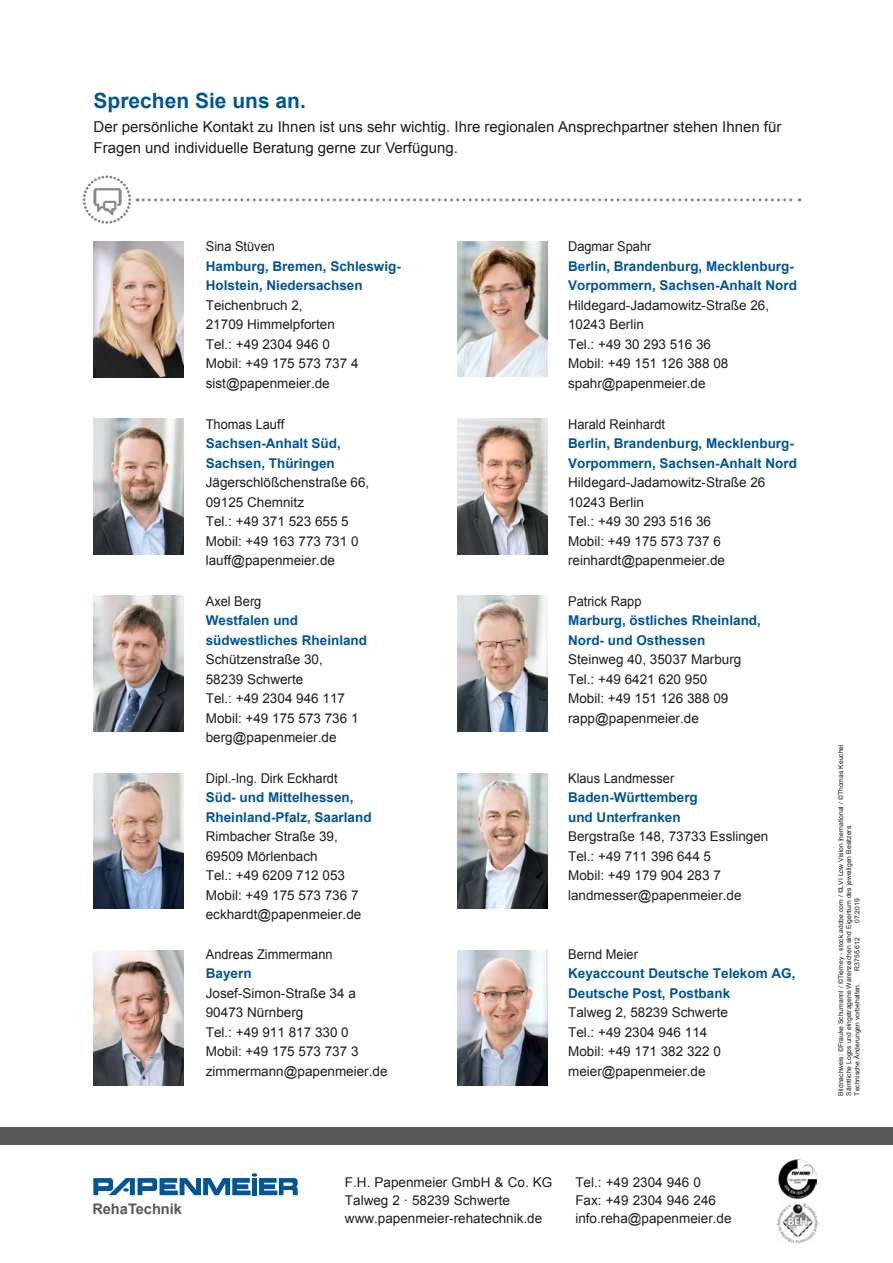
<style>
.page{position:relative;width:893px;height:1263px;background:#fff}
.page>*{position:absolute;margin:0;border:0;box-sizing:border-box;transform-origin:0 0}
.Headline_Versalien{font:700 21px "Arial";color:#005597}
.Fließtext{font:15px/21px "Arial";color:#1d1d1b}
.t1{font:700 14.55px "Arial";color:#575756}
.t2{font:13.5px/18px "Arial";color:#1d1d1b}
.t3{font:700 13.5px/19.5px "Arial";color:#005597}
.t4{font:13.5px "Arial";color:#1d1d1b;scale:.95 1}
.Body{font:6.75px "Arial";color:#1d1d1b}
</style>
<div class="page">
<img style="left:778px;top:1160px;width:39px;height:38px">
<img style="left:777px;top:1203px;width:42px;height:41px">
<div style="left:0;top:1127px;width:893px;height:17px;background:#575756"></div>
<svg style="left:93px;top:1173px;width:205px;height:22px"></svg>
<svg style="left:83px;top:176px;width:48px;height:48px"></svg>
<img style="left:87px;top:181px;width:41px;height:41px">
<img style="left:94px;top:242px;width:90px;height:135px">
<img style="left:94px;top:419px;width:90px;height:135px">
<img style="left:94px;top:596px;width:90px;height:135px">
<img style="left:94px;top:773px;width:90px;height:135px">
<img style="left:94px;top:950px;width:90px;height:135px">
<img style="left:457px;top:241px;width:90px;height:136px">
<img style="left:457px;top:419px;width:90px;height:135px">
<img style="left:457px;top:596px;width:90px;height:135px">
<img style="left:457px;top:773px;width:90px;height:135px">
<img style="left:457px;top:950px;width:90px;height:135px">
<svg style="left:137px;top:198px;width:663px;height:3px"></svg>
<h2 class="Headline_Versalien" style="left:94px;top:87px;width:214px">Sprechen Sie uns an.</h2>
<p class="Fließtext" style="left:94px;top:116px;width:689px">Der persönliche Kontakt zu Ihnen ist uns sehr wichtig. Ihre regionalen Ansprechpartner stehen Ihnen für<br>Fragen und individuelle Beratung gerne zur Verfügung.</p>
<p class="t4" style="left:206px;top:238px;width:74px">Sina Stüven</p>
<p class="t3" style="left:206px;top:257px;width:197px">Hamburg, Bremen, Schleswig-<br>Holstein, Niedersachsen</p>
<p class="t2" style="left:206px;top:296px;width:98px">Teichenbruch 2,</p>
<p class="t2" style="left:206px;top:316px;width:131px">21709 Himmelpforten</p>
<p class="t2" style="left:206px;top:335px;width:126px">Tel.: +49 2304 946 0</p>
<p class="t2" style="left:206px;top:355px;width:154px">Mobil: +49 175 573 737 4</p>
<p class="t2" style="left:206px;top:374px;width:125px">sist@papenmeier.de</p>
<p class="t4" style="left:206px;top:415px;width:84px">Thomas Lauff</p>
<p class="t3" style="left:206px;top:434px;width:137px">Sachsen-Anhalt Süd,<br>Sachsen, Thüringen</p>
<p class="t2" style="left:206px;top:474px;width:165px">Jägerschlößchenstraße 66,</p>
<p class="t2" style="left:206px;top:493px;width:100px">09125 Chemnitz</p>
<p class="t2" style="left:206px;top:513px;width:144px">Tel.: +49 371 523 655 5</p>
<p class="t2" style="left:206px;top:532px;width:154px">Mobil: +49 163 773 731 0</p>
<p class="t2" style="left:206px;top:552px;width:131px">lauff@papenmeier.de</p>
<p class="t4" style="left:206px;top:592px;width:60px">Axel Berg</p>
<p class="t3" style="left:206px;top:611px;width:163px">Westfalen und südwestliches Rheinland</p>
<p class="t2" style="left:206px;top:651px;width:119px">Schützenstraße 30,</p>
<p class="t2" style="left:206px;top:670px;width:99px">58239 Schwerte</p>
<p class="t2" style="left:206px;top:690px;width:141px">Tel.: +49 2304 946 117</p>
<p class="t2" style="left:206px;top:709px;width:154px">Mobil: +49 175 573 736 1</p>
<p class="t2" style="left:206px;top:729px;width:132px">berg@papenmeier.de</p>
<p class="t4" style="left:206px;top:769px;width:140px">Dipl.-Ing. Dirk Eckhardt</p>
<p class="t3" style="left:206px;top:788px;width:167px">Süd- und Mittelhessen,<br>Rheinland-Pfalz, Saarland</p>
<p class="t2" style="left:206px;top:828px;width:134px">Rimbacher Straße 39,</p>
<p class="t2" style="left:206px;top:847px;width:113px">69509 Mörlenbach</p>
<p class="t2" style="left:206px;top:867px;width:141px">Tel.: +49 6209 712 053</p>
<p class="t2" style="left:206px;top:886px;width:154px">Mobil: +49 175 573 736 7</p>
<p class="t2" style="left:206px;top:906px;width:157px">eckhardt@papenmeier.de</p>
<p class="t4" style="left:206px;top:945px;width:135px">Andreas Zimmermann</p>
<p class="t3" style="left:206px;top:964px;width:47px">Bayern</p>
<p class="t2" style="left:206px;top:984px;width:152px">Josef-Simon-Straße 34 a</p>
<p class="t2" style="left:206px;top:1003px;width:99px">90473 Nürnberg</p>
<p class="t2" style="left:206px;top:1023px;width:144px">Tel.: +49 911 817 330 0</p>
<p class="t2" style="left:206px;top:1042px;width:154px">Mobil: +49 175 573 737 3</p>
<p class="t2" style="left:206px;top:1062px;width:183px">zimmermann@papenmeier.de</p>
<p class="t4" style="left:568px;top:238px;width:89px">Dagmar Spahr</p>
<p class="t3" style="left:568px;top:257px;width:230px">Berlin, Brandenburg, Mecklenburg-<br>Vorpommern, Sachsen-Anhalt Nord</p>
<p class="t2" style="left:568px;top:296px;width:203px">Hildegard-Jadamowitz-Straße 26,</p>
<p class="t2" style="left:568px;top:316px;width:77px">10243 Berlin</p>
<p class="t2" style="left:568px;top:335px;width:144px">Tel.: +49 30 293 516 36</p>
<p class="t2" style="left:568px;top:355px;width:162px">Mobil: +49 151 126 388 08</p>
<p class="t2" style="left:568px;top:374px;width:139px">spahr@papenmeier.de</p>
<p class="t4" style="left:568px;top:415px;width:104px">Harald Reinhardt</p>
<p class="t3" style="left:568px;top:434px;width:230px">Berlin, Brandenburg, Mecklenburg-<br>Vorpommern, Sachsen-Anhalt Nord</p>
<p class="t2" style="left:568px;top:474px;width:199px">Hildegard-Jadamowitz-Straße 26</p>
<p class="t2" style="left:568px;top:493px;width:77px">10243 Berlin</p>
<p class="t2" style="left:568px;top:513px;width:144px">Tel.: +49 30 293 516 36</p>
<p class="t2" style="left:568px;top:532px;width:154px">Mobil: +49 175 573 737 6</p>
<p class="t2" style="left:568px;top:552px;width:159px">reinhardt@papenmeier.de</p>
<p class="t4" style="left:568px;top:592px;width:79px">Patrick Rapp</p>
<p class="t3" style="left:568px;top:611px;width:194px">Marburg, östliches Rheinland,<br>Nord- und Osthessen</p>
<p class="t2" style="left:568px;top:651px;width:175px">Steinweg 40, 35037 Marburg</p>
<p class="t2" style="left:568px;top:670px;width:141px">Tel.: +49 6421 620 950</p>
<p class="t2" style="left:568px;top:690px;width:162px">Mobil: +49 151 126 388 09</p>
<p class="t2" style="left:568px;top:709px;width:132px">rapp@papenmeier.de</p>
<p class="t4" style="left:568px;top:769px;width:113px">Klaus Landmesser</p>
<p class="t3" style="left:568px;top:788px;width:131px">Baden-Württemberg und Unterfranken</p>
<p class="t2" style="left:568px;top:828px;width:202px">Bergstraße 148, 73733 Esslingen</p>
<p class="t2" style="left:568px;top:847px;width:144px">Tel.: +49 711 396 644 5</p>
<p class="t2" style="left:568px;top:867px;width:154px">Mobil: +49 179 904 283 7</p>
<p class="t2" style="left:568px;top:886px;width:175px">landmesser@papenmeier.de</p>
<p class="t4" style="left:568px;top:945px;width:75px">Bernd Meier</p>
<p class="t3" style="left:568px;top:964px;width:229px">Keyaccount Deutsche Telekom AG,<br>Deutsche Post, Postbank</p>
<p class="t2" style="left:568px;top:1003px;width:161px">Talweg 2, 58239 Schwerte</p>
<p class="t2" style="left:568px;top:1023px;width:141px">Tel.: +49 2304 946 114</p>
<p class="t2" style="left:568px;top:1042px;width:154px">Mobil: +49 171 382 322 0</p>
<p class="t2" style="left:568px;top:1062px;width:139px">meier@papenmeier.de</p>
<p class="t1" style="left:92px;top:1200px;width:91px">RehaTechnik</p>
<p class="t2" style="left:345px;top:1173px;width:209px">F.H. Papenmeier GmbH &amp; Co. KG<br>Talweg 2 · 58239 Schwerte www.papenmeier-rehatechnik.de</p>
<p class="t2" style="left:575px;top:1173px;width:158px">Tel.: +49 2304 946 0<br>Fax: +49 2304 946 246 info.reha@papenmeier.de</p>
<p class="Body" style="left:836px;top:1095px;width:353px;rotate:-90deg">Bildnachweis: ©Frauke Schumannl / ©Tierney - stock.adobe.com / ©LVI Low Vision Inernational / ©Thomas Keuchel</p>
<p class="Body" style="left:844px;top:1095px;width:273px;rotate:-90deg">Sämtliche Logos und eingetragene Warenzeichen sind Eigentum des jeweiligen Besitzers.</p>
<p class="Body" style="left:852px;top:923px;width:26px;rotate:-90deg">07.2019</p>
<p class="Body" style="left:852px;top:970px;width:35px;rotate:-90deg">R3755.612</p>
<p class="Body" style="left:852px;top:1095px;width:114px;rotate:-90deg">Technische Änderungen vorbehalten.</p>
</div>
